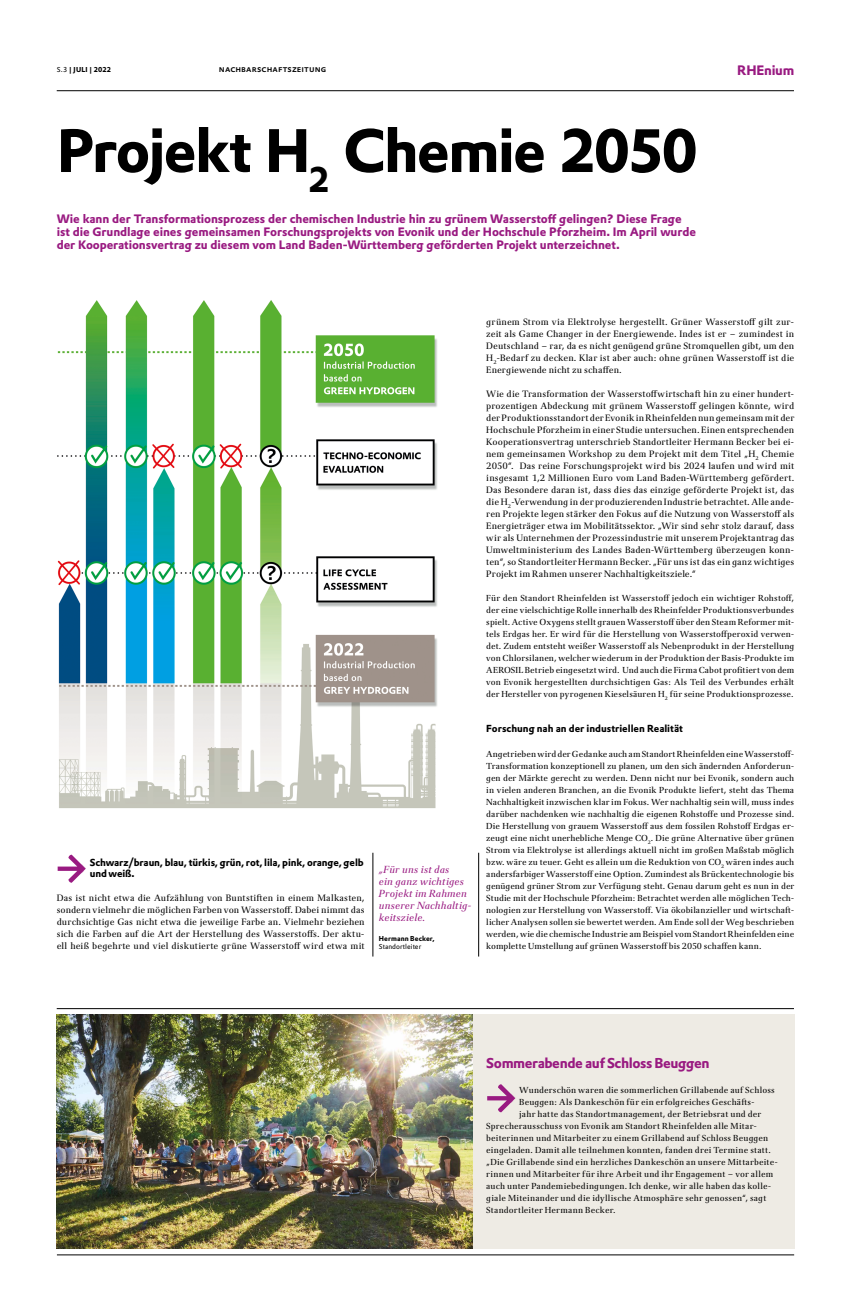
<style>
.page{position:relative;width:851px;height:1304px;background:#fff}
.page>*{position:absolute;margin:0;border:0;box-sizing:border-box;transform-origin:0 0}
.t1{font:700 60px "Evonik Prokyon";letter-spacing:-.035em;color:#000}
.t2{font:700 14px "Evonik Prokyon";letter-spacing:-.03em;color:#991a81}
.t3{font:700 13.4px "Evonik Prokyon";letter-spacing:-.015em;color:#991a81}
.t4{font:700 12px/13px "Evonik Prokyon";letter-spacing:-.01em;color:#991a81}
.t5{font:700 10px/11px "Evonik Prokyon";letter-spacing:-.005em;color:#000}
.t6{font:italic 10px/12px "Evonik Antares";letter-spacing:.01em;color:#991a81}
.t7{font:9px/12px "Evonik Antares";letter-spacing:.01em;color:#000;text-align:justify}
.t8{font:500 9px "Evonik Prokyon";letter-spacing:.015em;color:#000}
.t9{font:8.5px/12px "Evonik Antares";letter-spacing:.015em;color:#000;text-align:justify}
.t10{font:700 7px "Evonik Prokyon";letter-spacing:.015em;color:#000}
.t11{font:7px "Evonik Prokyon";letter-spacing:.01em;color:#000}
.s1{font-weight:400}
</style>
<div class="page">
<img style="left:57px;top:300px;width:380px;height:508px">
<hr style="left:57px;top:91px;width:736px;height:1px;background:#000">
<hr style="left:57px;top:1255px;width:737px;height:1px;background:#000">
<hr style="left:57px;top:1008px;width:736px;height:1px;background:#000">
<div style="left:472px;top:1014px;width:322px;height:235px;background:#eeebe4"></div>
<img style="left:57px;top:1015px;width:415px;height:234px">
<svg style="left:58px;top:855px;width:28px;height:28px"></svg>
<hr style="left:372px;top:853px;width:1px;height:104px;background:#000">
<hr style="left:478px;top:853px;width:1px;height:104px;background:#000">
<svg style="left:487px;top:1084px;width:28px;height:28px"></svg>
<p class="t10" style="left:57px;top:64px;width:56px"><span class="s1">S.3</span> | JULI | 2022</p>
<p class="t8" style="left:219px;top:62px;width:109px">Nachbarschaftszeitung</p>
<h3 class="t3" style="left:737px;top:60px;width:59px">RHEnium</h3>
<h1 class="t1" style="left:57px;top:102px;width:642px">Projekt H<sub>2</sub> Chemie 2050</h1>
<p class="t4" style="left:57px;top:211px;width:640px">Wie kann der Transformationsprozess der chemischen Industrie hin zu grünem Wasserstoff gelingen? Diese Frage ist die Grundlage eines gemeinsamen Forschungsprojekts von Evonik und der Hochschule Pforzheim. Im April wurde der Kooperationsvertrag zu diesem vom Land Baden-Württemberg geförderten Projekt unterzeichnet.</p>
<p class="t5" style="left:90px;top:856px;width:275px">Schwarz/braun, blau, türkis, grün, rot, lila, pink, orange, gelb und weiß.</p>
<p class="t7" style="left:57px;top:891px;width:309px">Das ist nicht etwa die Aufzählung von Buntstiften in einem Malkasten, sondern vielmehr die möglichen Farben von Wasserstoff. Dabei nimmt das durchsichtige Gas nicht etwa die jeweilige Farbe an. Vielmehr beziehen sich die Farben auf die Art der Herstellung des Wasserstoffs. Der aktu&shy;ell heiß begehrte und viel diskutierte grüne Wasserstoff wird etwa mit</p>
<p class="t6" style="left:379px;top:862px;width:94px">„Für uns ist das<br>ein ganz wichtiges<br>Projekt im Rahmen unserer Nachhaltig&shy;keitsziele.</p>
<p class="t10" style="left:379px;top:932px;width:57px">Hermann Becker,</p>
<p class="t11" style="left:379px;top:941px;width:44px">Standortleiter</p>
<p class="t7" style="left:486px;top:315px;width:309px">grünem Strom via Elektrolyse hergestellt. Grüner Wasserstoff gilt zur&shy;zeit als Game Changer in der Energiewende. Indes ist er – zumindest in Deutschland – rar, da es nicht genügend grüne Stromquellen gibt, um den H<sub>2</sub>-Bedarf zu decken. Klar ist aber auch: ohne grünen Wasserstoff ist die Energiewende nicht zu schaffen.</p>
<p class="t7" style="left:486px;top:387px;width:309px">Wie die Transformation der Wasserstoffwirtschaft hin zu einer hundert&shy;prozentigen Abdeckung mit grünem Wasserstoff gelingen könnte, wird der Produktionsstandort der Evonik in Rheinfelden nun gemeinsam mit der Hochschule Pforzheim in einer Studie untersuchen. Einen entsprechenden Kooperationsvertrag unterschrieb Standortleiter Hermann Becker bei ei&shy;nem gemeinsamen Workshop zu dem Projekt mit dem Titel „H<sub>2</sub> Chemie 2050“. Das reine Forschungsprojekt wird bis 2024 laufen und wird mit insgesamt 1,2 Millionen Euro vom Land Baden-Württemberg gefördert.<br>Das Besondere daran ist, dass dies das einzige geförderte Projekt ist, das die H<sub>2</sub>-Verwendung in der produzierenden Industrie betrachtet. Alle ande&shy;ren Projekte legen stärker den Fokus auf die Nutzung von Wasserstoff als Energieträger etwa im Mobilitätssektor. „Wir sind sehr stolz darauf, dass wir als Unternehmen der Prozessindustrie mit unserem Projektantrag das Umweltministerium des Landes Baden-Württemberg überzeugen konn&shy;ten“, so Standortleiter Hermann Becker. „Für uns ist das ein ganz wichtiges Projekt im Rahmen unserer Nachhaltigkeitsziele.“</p>
<p class="t9" style="left:486px;top:591px;width:309px">Für den Standort Rheinfelden ist Wasserstoff jedoch ein wichtiger Rohstoff, der eine vielschichtige Rolle innerhalb des Rheinfelder Produktionsverbundes spielt. Active Oxygens stellt grauen Wasserstoff über den Steam Reformer mit&shy;tels Erdgas her. Er wird für die Herstellung von Wasserstoffperoxid verwen&shy;det. Zudem entsteht weißer Wasserstoff als Nebenprodukt in der Herstellung von Chlorsilanen, welcher wiederum in der Produktion der Basis-Produkte im AEROSIL Betrieb eingesetzt wird. Und auch die Firma Cabot profitiert von dem von Evonik hergestellten durchsichtigen Gas: Als Teil des Verbundes erhält der Hersteller von pyrogenen Kieselsäuren H<sub>2</sub> für seine Produktionsprozesse.</p>
<p class="t5" style="left:486px;top:722px;width:198px">Forschung nah an der industriellen Realität</p>
<p class="t9" style="left:486px;top:747px;width:309px">Angetrieben wird der Gedanke auch am Standort Rheinfelden eine Wasserstoff-Transformation konzeptionell zu planen, um den sich ändernden Anforderun&shy;gen der Märkte gerecht zu werden. Denn nicht nur bei Evonik, sondern auch in vielen anderen Branchen, an die Evonik Produkte liefert, steht das Thema Nachhaltigkeit inzwischen klar im Fokus. Wer nachhaltig sein will, muss indes darüber nachdenken wie nachhaltig die eigenen Rohstoffe und Prozesse sind.<br>Die Herstellung von grauem Wasserstoff aus dem fossilen Rohstoff Erdgas er&shy;zeugt eine nicht unerhebliche Menge CO<sub>2</sub>. Die grüne Alternative über grünen Strom via Elektrolyse ist allerdings aktuell nicht im großen Maßstab möglich bzw. wäre zu teuer. Geht es allein um die Reduktion von CO<sub>2</sub> wären indes auch andersfarbiger Wasserstoff eine Option. Zumindest als Brückentechnologie bis genügend grüner Strom zur Verfügung steht. Genau darum geht es nun in der Studie mit der Hochschule Pforzheim: Betrachtet werden alle möglichen Tech&shy;nologien zur Herstellung von Wasserstoff. Via ökobilanzieller und wirtschaft&shy;licher Analysen sollen sie bewertet werden. Am Ende soll der Weg beschrieben werden, wie die chemische Industrie am Beispiel vom Standort Rheinfelden eine komplette Umstellung auf grünen Wasserstoff bis 2050 schaffen kann.</p>
<h2 class="t2" style="left:486px;top:1052px;width:225px">Sommerabende auf Schloss Beuggen</h2>
<p class="t9" style="left:519px;top:1083px;width:257px">Wunderschön waren die sommerlichen Grillabende auf Schloss</p>
<p class="t9" style="left:519px;top:1095px;width:237px">Beuggen: Als Dankeschön für ein erfolgreiches Geschäfts-</p>
<p class="t9" style="left:519px;top:1107px;width:243px">jahr hatte das Standortmanagement, der Betriebsrat und der</p>
<p class="t9" style="left:486px;top:1119px;width:272px">Sprecherausschuss von Evonik am Standort Rheinfelden alle Mitar-</p>
<p class="t9" style="left:486px;top:1131px;width:283px">beiterinnen und Mitarbeiter zu einem Grillabend auf Schloss Beuggen</p>
<p class="t9" style="left:486px;top:1143px;width:286px">eingeladen. Damit alle teilnehmen konnten, fanden drei Termine statt.</p>
<p class="t9" style="left:486px;top:1155px;width:293px">„Die Grillabende sind ein herzliches Dankeschön an unsere Mittarbeite-</p>
<p class="t9" style="left:486px;top:1167px;width:288px">rinnen und Mitarbeiter für ihre Arbeit und ihr Engagement – vor allem</p>
<p class="t9" style="left:486px;top:1179px;width:286px">auch unter Pandemiebedingungen. Ich denke, wir alle haben das kolle-</p>
<p class="t9" style="left:486px;top:1191px;width:281px">giale Miteinander und die idyllische Atmosphäre sehr genossen“, sagt</p>
<p class="t9" style="left:486px;top:1203px;width:131px">Standortleiter Hermann Becker.</p>
</div>
